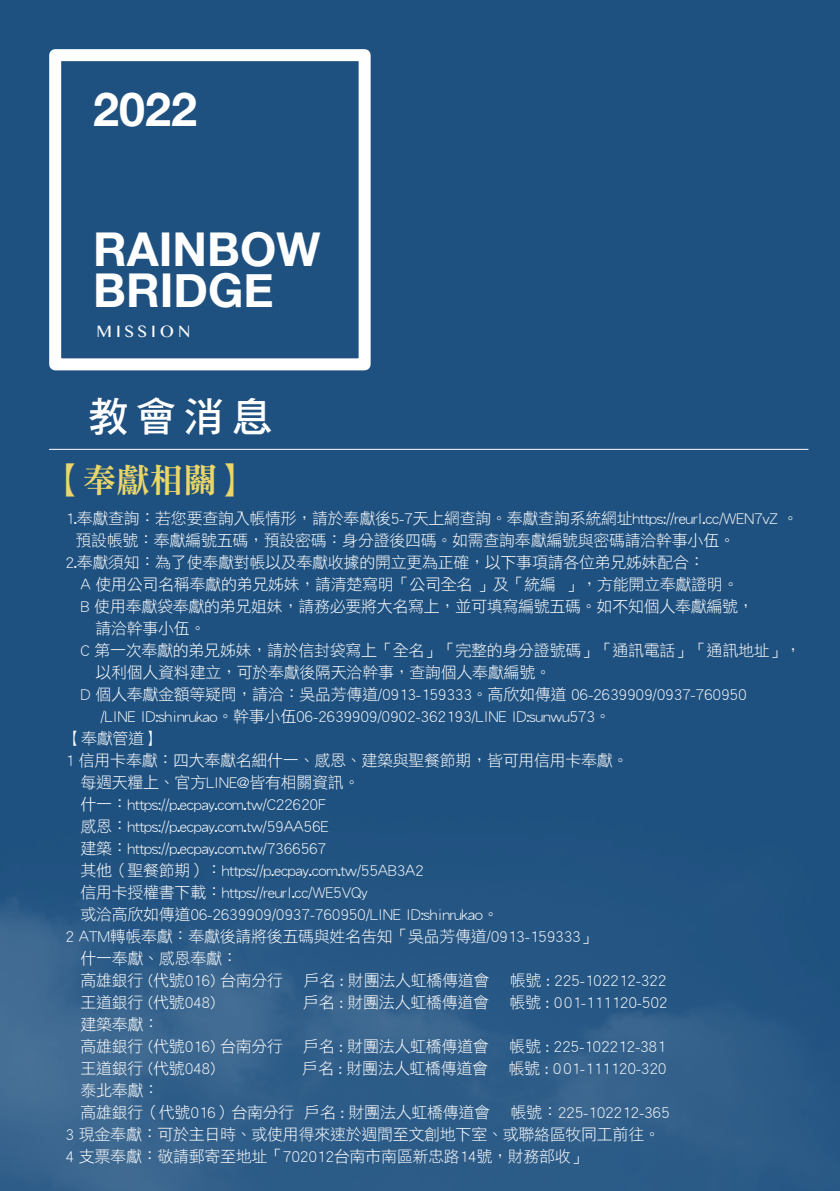
<style>
.page{position:relative;width:840px;height:1191px;background:#fff}
.page>*{position:absolute;margin:0;border:0;box-sizing:border-box;transform-origin:0 0}
.t1{font:700 46.6px/41px "Helvetica Neue";color:#fff}
.t2{font:40.6px "DF Hei Std W7";color:#fff}
.t3{font:33.4px "DF Ming Std W9";color:#ead669}
.t4{font:16.6px "Gurmukhi MN";letter-spacing:.24em;color:#fff}
.t5{font:16px/22px "DF Hei Std W3";letter-spacing:-.02em;color:#fff}
</style>
<div class="page">
<div style="left:0;top:0;width:839px;height:1191px;background:#1f5180"></div>
<img style="left:0;top:897px;width:838px;height:294px">
<div style="left:49px;top:49px;width:321px;height:321px;border:12px solid #fff"></div>
<hr style="left:49px;top:449px;width:758px;height:1px;background:#fff">
<h1 class="t1" style="left:93px;top:90px;width:105px">2022</h1>
<h1 class="t1" style="left:93px;top:230px;width:228px">RAINBOW<br>BRIDGE</h1>
<p class="t4" style="left:96px;top:322px;width:95px">MISSION</p>
<h2 class="t2" style="left:88px;top:395px;width:186px">教會消息</h2>
<h3 class="t3" style="left:49px;top:462px;width:202px">【奉獻相關】</h3>
<p class="t5" style="left:65px;top:507px;width:734px">1.奉獻查詢：若您要查詢入帳情形，請於奉獻後5-7天上網查詢。奉獻查詢系統網址https://reurl.cc/WEN7vZ 。</p>
<p class="t5" style="left:75px;top:529px;width:660px">預設帳號：奉獻編號五碼，預設密碼：身分證後四碼。如需查詢奉獻編號與密碼請洽幹事小伍。</p>
<p class="t5" style="left:65px;top:551px;width:640px">2.奉獻須知：為了使奉獻對帳以及奉獻收據的開立更為正確，以下事項請各位弟兄姊妹配合：</p>
<p class="t5" style="left:80px;top:573px;width:659px">A 使用公司名稱奉獻的弟兄姊妹，請清楚寫明「公司全名 」及「統編 」，方能開立奉獻證明。</p>
<p class="t5" style="left:80px;top:595px;width:674px">B 使用奉獻袋奉獻的弟兄姐妹，請務必要將大名寫上，並可填寫編號五碼。如不知個人奉獻編號，</p>
<p class="t5" style="left:95px;top:617px;width:112px">請洽幹事小伍。</p>
<p class="t5" style="left:80px;top:639px;width:721px">C 第一次奉獻的弟兄姊妹，請於信封袋寫上「全名」「完整的身分證號碼」「通訊電話」「通訊地址」，</p>
<p class="t5" style="left:95px;top:661px;width:457px">以利個人資料建立，可於奉獻後隔天洽幹事，查詢個人奉獻編號。</p>
<p class="t5" style="left:80px;top:683px;width:667px">D 個人奉獻金額等疑問，請洽：吳品芳傳道/0913-159333。高欣如傳道 06-2639909/0937-760950</p>
<p class="t5" style="left:100px;top:705px;width:511px">/LINE ID:shinrukao。幹事小伍06-2639909/0902-362193/LINE ID:sunwu573。</p>
<p class="t5" style="left:65px;top:727px;width:96px">【奉獻管道】</p>
<p class="t5" style="left:65px;top:749px;width:564px">1 信用卡奉獻：四大奉獻名細什一、感恩、建築與聖餐節期，皆可用信用卡奉獻。</p>
<p class="t5" style="left:80px;top:771px;width:280px">每週天糧上、官方LINE@皆有相關資訊。</p>
<p class="t5" style="left:80px;top:793px;width:247px">什一：https://p.ecpay.com.tw/C22620F</p>
<p class="t5" style="left:80px;top:815px;width:250px">感恩：https://p.ecpay.com.tw/59AA56E</p>
<p class="t5" style="left:80px;top:837px;width:247px">建築：https://p.ecpay.com.tw/7366567</p>
<p class="t5" style="left:80px;top:859px;width:345px">其他（聖餐節期）：https://p.ecpay.com.tw/55AB3A2</p>
<p class="t5" style="left:80px;top:881px;width:289px">信用卡授權書下載：https://reurl.cc/WE5VQy</p>
<p class="t5" style="left:80px;top:903px;width:419px">或洽高欣如傳道06-2639909/0937-760950/LINE ID:shinrukao。</p>
<p class="t5" style="left:65px;top:925px;width:532px">2 ATM轉帳奉獻：奉獻後請將後五碼與姓名告知「吳品芳傳道/0913-159333」</p>
<p class="t5" style="left:80px;top:947px;width:159px">什一奉獻、感恩奉獻：</p>
<p class="t5" style="left:80px;top:969px;width:587px">高雄銀行 (代號016) 台南分行 　戶名 : 財團法人虹橋傳道會 　帳號 : 225-102212-322</p>
<p class="t5" style="left:80px;top:991px;width:162px">王道銀行 (代號048) 　</p>
<p class="t5" style="left:303px;top:991px;width:366px">戶名 : 財團法人虹橋傳道會 　帳號 : 001-111120-502</p>
<p class="t5" style="left:80px;top:1013px;width:586px">建築奉獻：<br>高雄銀行 (代號016) 台南分行 戶名 : 財團法人虹橋傳道會 　帳號 : 225-102212-381王道銀行 (代號048) 　</p>
<p class="t5" style="left:302px;top:1057px;width:366px">戶名 : 財團法人虹橋傳道會 　帳號 : 001-111120-320</p>
<p class="t5" style="left:80px;top:1079px;width:80px">泰北奉獻：</p>
<p class="t5" style="left:80px;top:1101px;width:590px">高雄銀行（代號016）台南分行 戶名 : 財團法人虹橋傳道會 　帳號：225-102212-365</p>
<p class="t5" style="left:65px;top:1123px;width:595px">3 現金奉獻：可於主日時、或使用得來速於週間至文創地下室、或聯絡區牧同工前往。</p>
<p class="t5" style="left:65px;top:1145px;width:522px">4 支票奉獻：敬請郵寄至地址「702012台南市南區新忠路14號，財務部收」</p>
</div>
